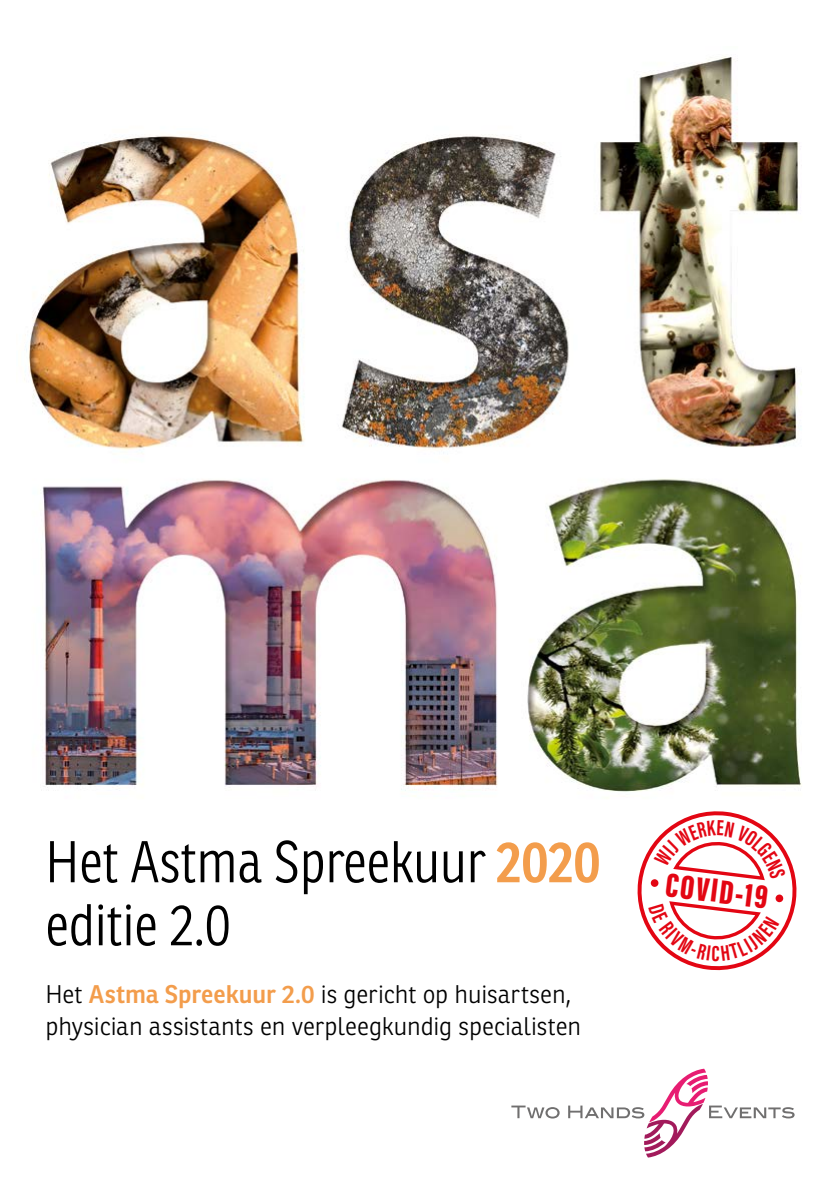
<style>
.page{position:relative;width:840px;height:1191px;background:#fff}
.page>*{position:absolute;margin:0;border:0;box-sizing:border-box;transform-origin:0 0}
.t1{font:300 57.2px/63px "Ronnia Cond";color:#000}
.t2{font:900 34.4px "Acumin Pro Extra Cond";color:#e30613}
.t3{font:300 24.8px/32px "Ronnia";letter-spacing:-.005em;color:#000}
.s1{font-weight:600;color:#f39d4c}
</style>
<div class="page">
<svg style="left:511px;top:1105px;width:48px;height:13px"></svg>
<svg style="left:568px;top:1068px;width:226px;height:89px"></svg>
<img style="left:24px;top:56px;width:778px;height:741px">
<svg style="left:637px;top:811px;width:160px;height:160px"></svg>
<h1 class="t1" style="left:45px;top:830px;width:556px">Het Astma Spreekuur <span class="s1">2020 </span>editie 2.0</h1>
<p class="t3" style="left:45px;top:978px;width:537px">Het <span class="s1">Astma Spreekuur 2.0</span> is gericht op huisartsen, physician assistants en verpleegkundig specialisten</p>
<h2 class="t2" style="left:668px;top:863px;width:104px;rotate:7deg">COVID-19</h2>
</div>
